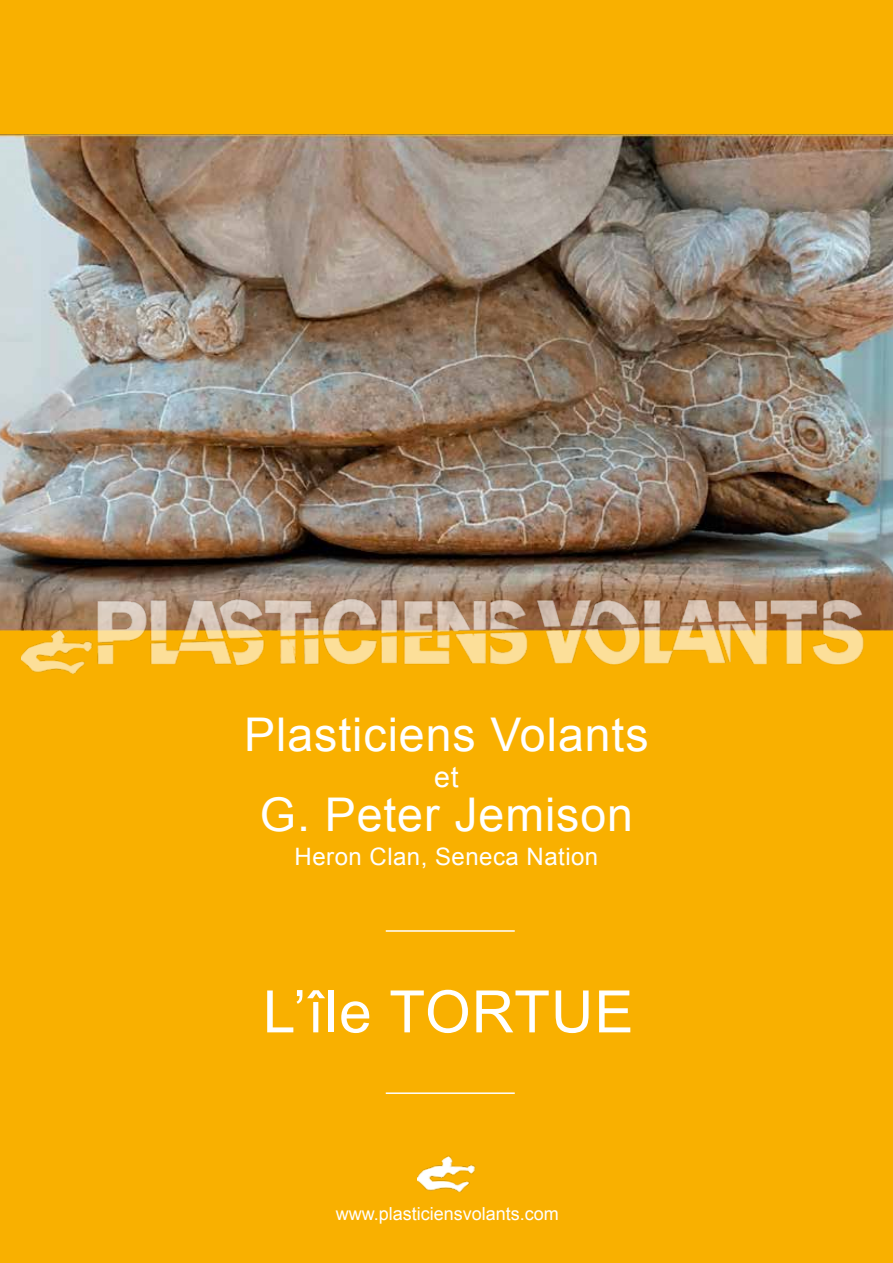
<style>
.page{position:relative;width:893px;height:1263px;background:#f9b000}
.page>*{position:absolute;margin:0;border:0;box-sizing:border-box;transform-origin:0 0}
.t1{font:58.5px "Arial";letter-spacing:.02em;color:#fff}
.t2{font:46.5px "Arial";letter-spacing:.02em;color:#fff}
.t3{font:28.5px "Arial";color:#fff}
.t4{font:24px "Arial";letter-spacing:.02em;color:#fff}
.t5{font:18px "Arial";color:#fff}
</style>
<div class="page">
<hr style="left:386px;top:930px;width:129px;height:2px;background:#fff">
<hr style="left:386px;top:1092px;width:129px;height:2px;background:#fff">
<img style="left:418px;top:1156px;width:57px;height:37px">
<img style="left:0;top:135px;width:893px;height:495px">
<img style="left:21px;top:591px;width:845px;height:83px">
<p class="t2" style="left:244px;top:705px;width:406px">Plasticiens Volants</p>
<p class="t3" style="left:434px;top:759px;width:26px">et</p>
<p class="t2" style="left:260px;top:784px;width:375px">G. Peter Jemison</p>
<p class="t4" style="left:295px;top:841px;width:305px">Heron Clan, Seneca Nation</p>
<p class="t1" style="left:263px;top:973px;width:372px">L’île TORTUE</p>
<p class="t5" style="left:336px;top:1201px;width:225px">www.plasticiensvolants.com</p>
</div>
